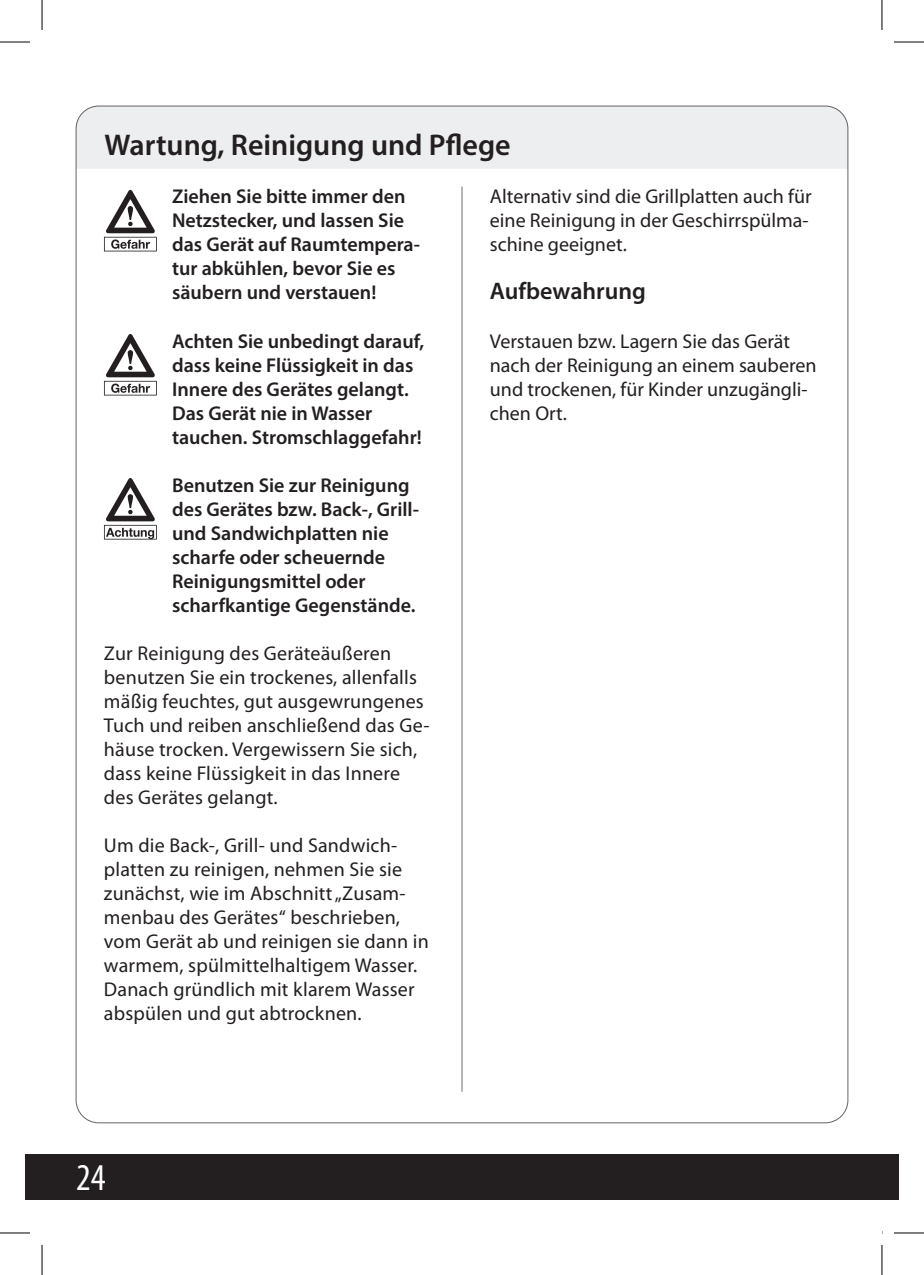
<style>
.page{position:relative;width:924px;height:1275px;background:#fff}
.page>*{position:absolute;margin:0;border:0;box-sizing:border-box;transform-origin:0 0}
.t1{font:condensed 38px "Myriad Pro";color:#fff}
.t2{font:600 30px "Myriad Pro";color:#231f20}
.t3{font:600 24px "Myriad Pro";color:#231f20}
.t4{font:20px/24px "Myriad Pro";letter-spacing:.01em;color:#231f20}
.t5{font:600 20px/24px "Myriad Pro";color:#231f20}
</style>
<div class="page">
<div style="left:76px;top:107px;width:771px;height:62px;background:#edeeef"></div>
<hr style="left:461px;top:187px;width:1px;height:904px;background:#6c6d70">
<div style="left:25px;top:1154px;width:873px;height:45px;background:#231f20"></div>
<svg style="left:104px;top:190px;width:53px;height:61px"></svg>
<svg style="left:104px;top:334px;width:53px;height:61px"></svg>
<svg style="left:104px;top:478px;width:53px;height:61px"></svg>
<hr style="left:0;top:42px;width:30px;height:1px;background:#000">
<hr style="left:893px;top:42px;width:30px;height:1px;background:#000">
<hr style="left:0;top:1232px;width:30px;height:1px;background:#000">
<hr style="left:893px;top:1232px;width:30px;height:1px;background:#000">
<hr style="left:42px;top:0;width:1px;height:30px;background:#000">
<hr style="left:42px;top:1245px;width:1px;height:30px;background:#000">
<hr style="left:881px;top:0;width:1px;height:30px;background:#000">
<hr style="left:881px;top:1245px;width:1px;height:30px;background:#000">
<h2 class="t2" style="left:104px;top:126px;width:407px">Wartung, Reinigung und Pflege</h2>
<p class="t5" style="left:172px;top:184px;width:249px">Ziehen Sie bitte immer den<br>Netzstecker, und lassen Sie das Gerät auf Raumtempera&shy;tur abkühlen, bevor Sie es säubern und verstauen!</p>
<p class="t5" style="left:172px;top:328px;width:253px">Achten Sie unbedingt darauf, dass keine Flüssigkeit in das<br>Innere des Gerätes gelangt.<br>Das Gerät nie in Wasser tauchen. Stromschlaggefahr!</p>
<p class="t5" style="left:172px;top:472px;width:248px">Benutzen Sie zur Reinigung des Gerätes bzw. Back-, Grill&shy;und Sandwichplatten nie scharfe oder scheuernde<br>Reinigungsmittel oder scharfkantige Gegenstände.</p>
<p class="t4" style="left:104px;top:641px;width:327px">Zur Reinigung des Geräteäußeren benutzen Sie ein trockenes, allenfalls mäßig feuchtes, gut ausgewrungenes Tuch und reiben anschließend das Ge&shy;häuse trocken. Vergewissern Sie sich, dass keine Flüssigkeit in das Innere des Gerätes gelangt.</p>
<p class="t4" style="left:104px;top:833px;width:326px">Um die Back-, Grill- und Sandwich&shy;platten zu reinigen, nehmen Sie sie zunächst, wie im Abschnitt „Zusam&shy;menbau des Gerätes“ beschrieben, vom Gerät ab und reinigen sie dann in warmem, spülmittelhaltigem Wasser.<br>Danach gründlich mit klarem Wasser abspülen und gut abtrocknen.</p>
<p class="t4" style="left:489px;top:185px;width:323px">Alternativ sind die Grillplatten auch für eine Reinigung in der Geschirrspülma&shy;schine geeignet.</p>
<p class="t3" style="left:489px;top:276px;width:158px">Aufbewahrung</p>
<p class="t4" style="left:489px;top:329px;width:328px">Verstauen bzw. Lagern Sie das Gerät nach der Reinigung an einem sauberen und trockenen, für Kinder unzugängli&shy;chen Ort.</p>
<h1 class="t1" style="left:76px;top:1154px;width:31px">24</h1>
</div>
